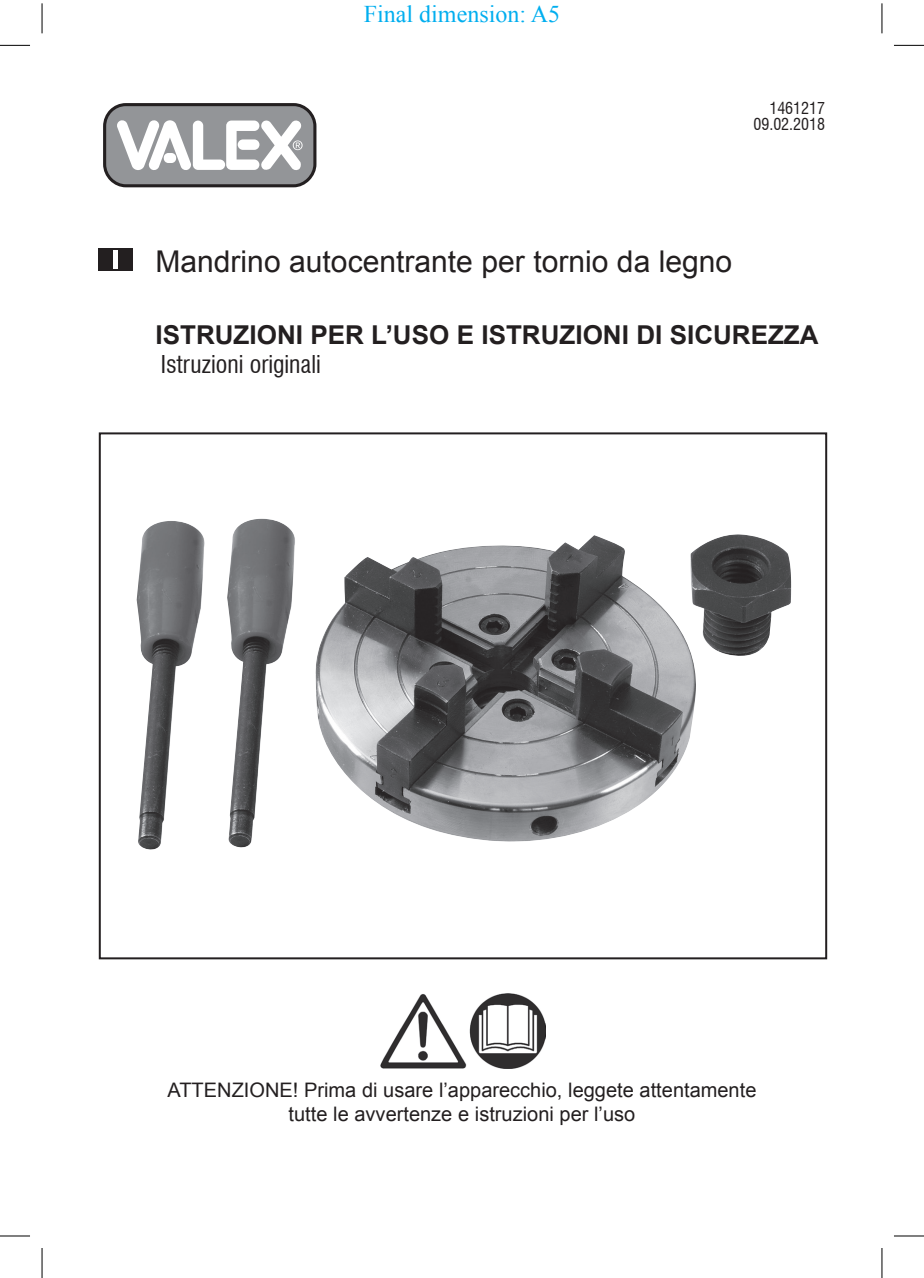
<style>
.page{position:relative;width:924px;height:1278px;background:#fff}
.page>*{position:absolute;margin:0;border:0;box-sizing:border-box;transform-origin:0 0}
.t1{font:30px "Arial";color:#231f20}
.t2{font:700 26px "Arial";color:#231f20}
.t3{font:condensed 24px "Swiss 721 BT";color:#231f20}
.t4{font:24px "Times New Roman";color:#00aeef}
.t5{font:20px/24px "Arial";color:#231f20;text-align:center}
.t6{font:condensed 16px/16px "Swiss 721 BT";color:#231f20;text-align:right}
</style>
<div class="page">
<svg style="left:103px;top:103px;width:213px;height:84px"></svg>
<div style="left:99px;top:248px;width:34px;height:23px;background:#231f20"></div>
<hr style="left:114px;top:251px;width:4px;height:18px;background:#fff">
<img style="left:380px;top:993px;width:165px;height:76px">
<img style="left:136px;top:519px;width:654px;height:331px">
<hr style="left:0;top:45px;width:30px;height:1px;background:#000">
<hr style="left:893px;top:45px;width:30px;height:1px;background:#000">
<hr style="left:0;top:1236px;width:30px;height:1px;background:#000">
<hr style="left:893px;top:1236px;width:30px;height:1px;background:#000">
<hr style="left:42px;top:3px;width:1px;height:30px;background:#000">
<hr style="left:42px;top:1248px;width:1px;height:30px;background:#000">
<hr style="left:881px;top:3px;width:1px;height:30px;background:#000">
<hr style="left:881px;top:1248px;width:1px;height:30px;background:#000">
<p class="t4" style="left:364px;top:-2px;width:198px">Final dimension: A5</p>
<p class="t6" style="left:753px;top:100px;width:73px">1461217<br>09.02.2018</p>
<h1 class="t1" style="left:155px;top:242px;width:578px">Mandrino autocentrante per tornio da legno</h1>
<h2 class="t2" style="left:155px;top:318px;width:664px">ISTRUZIONI PER L’USO E ISTRUZIONI DI SICUREZZA</h2>
<p class="t3" style="left:161px;top:350px;width:161px">Istruzioni originali</p>
<p class="t5" style="left:167px;top:1078px;width:590px">ATTENZIONE! Prima di usare l’apparecchio, leggete attentamente tutte le avvertenze e istruzioni per l’uso</p>
</div>
